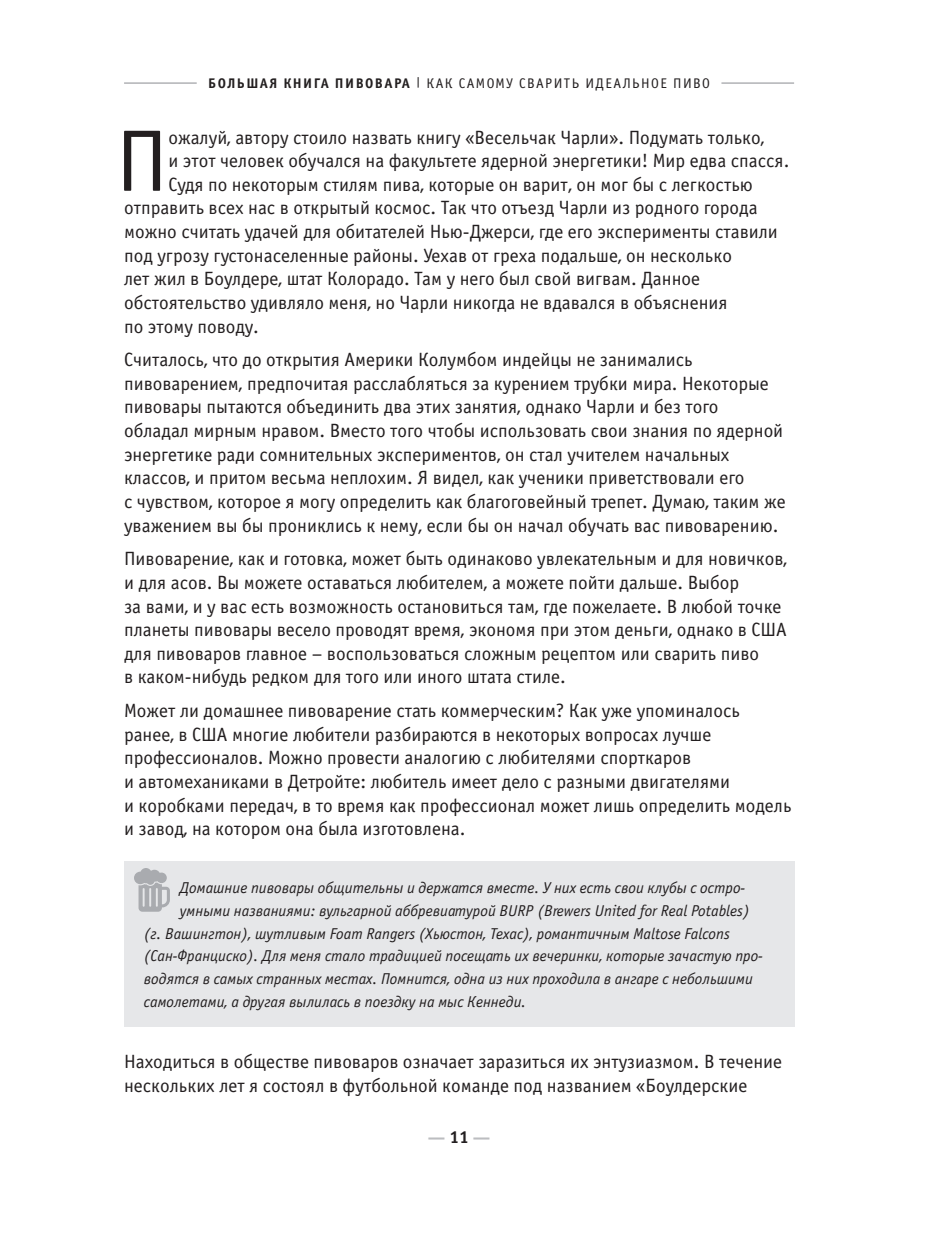
<style>
.page{position:relative;width:943px;height:1241px;background:#fff}
.page>*{position:absolute;margin:0;border:0;box-sizing:border-box;transform-origin:0 0}
.t1{font:87.5px "Officina Sans C";color:#231f20}
.t2{font:19.25px/23.6px "Officina Sans C";color:#231f20}
.t3{font:700 17.5px "Officina Sans C";color:#bcbdc0}
.t4{font:italic 15.75px "Officina Sans C";color:#231f20}
.t5{font:14px "Officina Sans C";letter-spacing:.1em;color:#231f20}
.s1{font-weight:700}
.s2{color:#231f20}
</style>
<div class="page">
<hr style="left:721px;top:82px;width:73px;height:2px;background:#bcbdc0">
<div style="left:124px;top:861px;width:670px;height:165px;background:#e6e7e9"></div>
<svg style="left:134px;top:868px;width:36px;height:43px"></svg>
<hr style="left:124px;top:82px;width:73px;height:2px;background:#bcbdc0">
<p class="t5" style="left:208px;top:77px;width:503px"><span class="s1">БОЛЬШАЯ КНИГА ПИВОВАРА</span> <sup>|</sup> КАК САМОМУ СВАРИТЬ ИДЕАЛЬНОЕ ПИВО</p>
<h1 class="t1" style="left:116px;top:115px;width:54px">П</h1>
<p class="t2" style="left:168px;top:126px;width:597px">ожалуй, автору стоило назвать книгу «Весельчак Чарли». Подумать только,</p>
<p class="t2" style="left:168px;top:149px;width:622px">и этот человек обучался на факультете ядерной энергетики! Мир едва спасся.</p>
<p class="t2" style="left:168px;top:173px;width:586px">Судя по некоторым стилям пива, которые он варит, он мог бы с легкостью</p>
<p class="t2" style="left:124px;top:196px;width:635px">отправить всех нас в открытый космос. Так что отъезд Чарли из родного города</p>
<p class="t2" style="left:124px;top:220px;width:655px">можно считать удачей для обитателей Нью-Джерси, где его эксперименты ставили</p>
<p class="t2" style="left:124px;top:244px;width:609px">под угрозу густонаселенные районы. Уехав от греха подальше, он несколько</p>
<p class="t2" style="left:124px;top:267px;width:577px">лет жил в Боулдере, штат Колорадо. Там у него был свой вигвам. Данное</p>
<p class="t2" style="left:124px;top:291px;width:605px">обстоятельство удивляло меня, но Чарли никогда не вдавался в объяснения</p>
<p class="t2" style="left:124px;top:315px;width:136px">по этому поводу.</p>
<p class="t2" style="left:124px;top:348px;width:663px">Считалось, что до открытия Америки Колумбом индейцы не занимались пивоварением, предпочитая расслабляться за курением трубки мира. Некоторые пивовары пытаются объединить два этих занятия, однако Чарли и без того обладал мирным нравом. Вместо того чтобы использовать свои знания по ядерной энергетике ради сомнительных экспериментов, он стал учителем начальных классов, и притом весьма неплохим. Я видел, как ученики приветствовали его<br>с чувством, которое я могу определить как благоговейный трепет. Думаю, таким же уважением вы бы прониклись к нему, если бы он начал обучать вас пивоварению.</p>
<p class="t2" style="left:124px;top:547px;width:664px">Пивоварение, как и готовка, может быть одинаково увлекательным и для новичков, и для асов. Вы можете оставаться любителем, а можете пойти дальше. Выбор<br>за вами, и у вас есть возможность остановиться там, где пожелаете. В любой точке планеты пивовары весело проводят время, экономя при этом деньги, однако в США для пивоваров главное – воспользоваться сложным рецептом или сварить пиво<br>в каком-нибудь редком для того или иного штата стиле.</p>
<p class="t2" style="left:124px;top:699px;width:669px">Может ли домашнее пивоварение стать коммерческим? Как уже упоминалось ранее, в США многие любители разбираются в некоторых вопросах лучше профессионалов. Можно провести аналогию с любителями спорткаров<br>и автомеханиками в Детройте: любитель имеет дело с разными двигателями<br>и коробками передач, в то время как профессионал может лишь определить модель и завод, на котором она была изготовлена.</p>
<p class="t4" style="left:180px;top:879px;width:567px">Домашние пивовары общительны и держатся вместе. У них есть свои клубы с остро-</p>
<p class="t4" style="left:180px;top:902px;width:572px">умными названиями: вульгарной аббревиатурой BURP (Brewers United for Real Potables)</p>
<p class="t4" style="left:144px;top:925px;width:587px">(г. Вашингтон), шутливым Foam Rangers (Хьюстон, Техас), романтичным Maltose Falcons</p>
<p class="t4" style="left:144px;top:947px;width:620px">(Сан-Франциско). Для меня стало традицией посещать их вечеринки, которые зачастую про-</p>
<p class="t4" style="left:144px;top:970px;width:610px">водятся в самых странных местах. Помнится, одна из них проходила в ангаре с небольшими</p>
<p class="t4" style="left:144px;top:993px;width:384px">самолетами, а другая вылилась в поездку на мыс Кеннеди.</p>
<p class="t2" style="left:124px;top:1049px;width:659px">Находиться в обществе пивоваров означает заразиться их энтузиазмом. В течение нескольких лет я состоял в футбольной команде под названием «Боулдерские</p>
<p class="t3" style="left:428px;top:1126px;width:64px">— <span class="s2">11</span> —</p>
</div>
